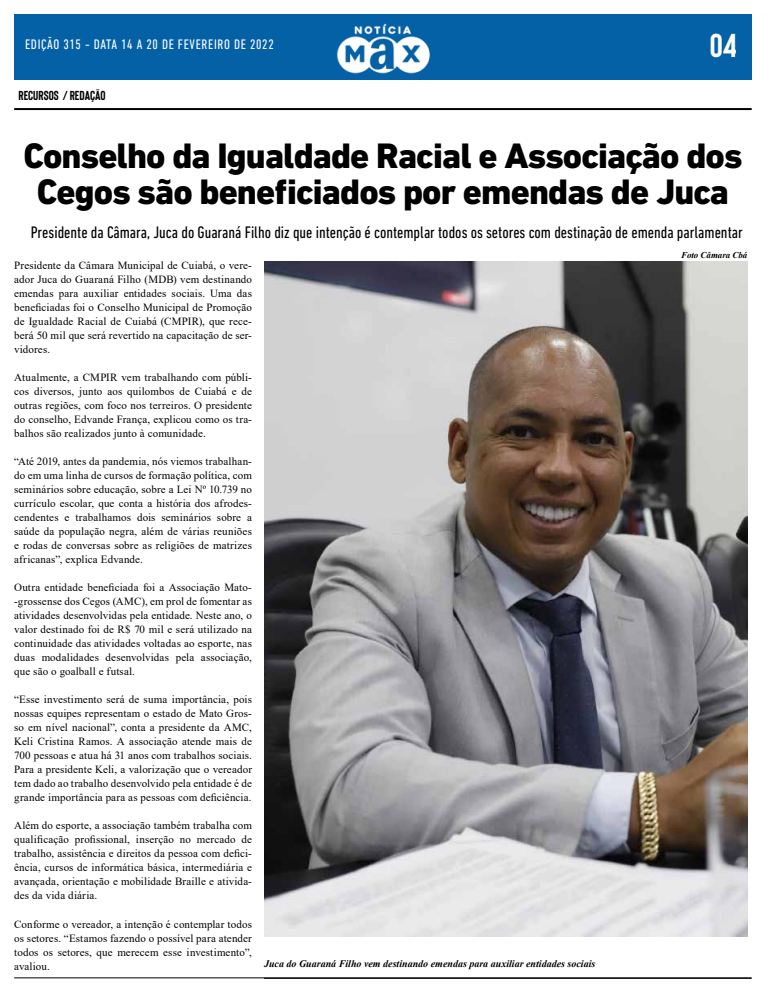
<style>
.page{position:relative;width:780px;height:993px;background:#fff}
.page>*{position:absolute;margin:0;border:0;box-sizing:border-box;transform-origin:0 0}
.t1{font:800 36px/36px "DIN Next LT Pro";letter-spacing:-.025em;color:#000;text-align:center}
.t2{font:700 33px "Bison";color:#fff}
.t3{font:condensed 17px "DIN Next LT Pro";color:#000}
.t4{font:condensed 14px "DIN Next LT Pro";letter-spacing:.05em;color:#fff}
.t5{font:700 13px "Bison";color:#000}
.t6{font:11px/14px "Times New Roman";letter-spacing:.01em;color:#000;text-align:justify}
.t7{font:italic 700 10px "Times New Roman";color:#000}
.t8{font:italic 700 8.9px "Times New Roman";color:#000}
</style>
<div class="page">
<img style="left:264px;top:261px;width:483px;height:675px">
<div style="left:14px;top:14px;width:737px;height:66px;background:#0561a6"></div>
<img style="left:337px;top:23px;width:93px;height:51px">
<hr style="left:14px;top:108px;width:737px;height:2px;background:#000">
<hr style="left:14px;top:976px;width:737px;height:1px;background:#000">
<hr style="left:264px;top:977px;width:487px;height:1px;background:#000">
<p class="t4" style="left:25px;top:37px;width:250px">EDIÇÃO 315 - DATA 14 A 20 DE FEVEREIRO DE 2022</p>
<p class="t5" style="left:19px;top:88px;width:89px">RECURSOS / REDAÇÃO</p>
<h2 class="t2" style="left:709px;top:28px;width:29px">04</h2>
<h1 class="t1" style="left:23px;top:137px;width:720px">Conselho da Igualdade Racial e Associação dos<br>Cegos são beneficiados por emendas de Juca</h1>
<h3 class="t3" style="left:31px;top:222px;width:713px">Presidente da Câmara, Juca do Guaraná Filho diz que intenção é contemplar todos os setores com destinação de emenda parlamentar</h3>
<p class="t6" style="left:14px;top:258px;width:239px">Presidente da Câmara Municipal de Cuiabá, o vere&shy;ador Juca do Guaraná Filho (MDB) vem destinando emendas para auxiliar entidades sociais. Uma das beneficiadas foi o Conselho Municipal de Promoção de Igualdade Racial de Cuiabá (CMPIR), que rece&shy;berá 50 mil que será revertido na capacitação de ser&shy;vidores.</p>
<p class="t6" style="left:14px;top:370px;width:239px">Atualmente, a CMPIR vem trabalhando com públi&shy;cos diversos, junto aos quilombos de Cuiabá e de outras regiões, com foco nos terreiros. O presidente do conselho, Edvande França, explicou como os tra&shy;balhos são realizados junto à comunidade.</p>
<p class="t6" style="left:14px;top:454px;width:239px">“Até 2019, antes da pandemia, nós viemos trabalhan&shy;do em uma linha de cursos de formação política, com seminários sobre educação, sobre a Lei Nº 10.739 no currículo escolar, que conta a história dos afrodes&shy;cendentes e trabalhamos dois seminários sobre a saúde da população negra, além de várias reuniões e rodas de conversas sobre as religiões de matrizes africanas”, explica Edvande.</p>
<p class="t6" style="left:14px;top:580px;width:239px">Outra entidade beneficiada foi a Associação Mato--grossense dos Cegos (AMC), em prol de fomentar as atividades desenvolvidas pela entidade. Neste ano, o valor destinado foi de R$ 70 mil e será utilizado na continuidade das atividades voltadas ao esporte, nas duas modalidades desenvolvidas pela associação, que são o goalball e futsal.</p>
<p class="t6" style="left:14px;top:692px;width:239px">“Esse investimento será de suma importância, pois nossas equipes representam o estado de Mato Gros&shy;so em nível nacional”, conta a presidente da AMC, Keli Cristina Ramos. A associação atende mais de 700 pessoas e atua há 31 anos com trabalhos sociais.<br>Para a presidente Keli, a valorização que o vereador tem dado ao trabalho desenvolvido pela entidade é de grande importância para as pessoas com deficiência.</p>
<p class="t6" style="left:14px;top:818px;width:239px">Além do esporte, a associação também trabalha com qualificação profissional, inserção no mercado de trabalho, assistência e direitos da pessoa com defici&shy;ência, cursos de informática básica, intermediária e avançada, orientação e mobilidade Braille e ativida&shy;des da vida diária.</p>
<p class="t6" style="left:14px;top:916px;width:239px">Conforme o vereador, a intenção é contemplar todos os setores. “Estamos fazendo o possível para atender todos os setores, que merecem esse investimento”, avaliou.</p>
<p class="t7" style="left:264px;top:956px;width:333px">Juca do Guaraná Filho vem destinando emendas para auxiliar entidades sociais</p>
<p class="t8" style="left:681px;top:249px;width:68px">Foto Câmara Cbá</p>
</div>
